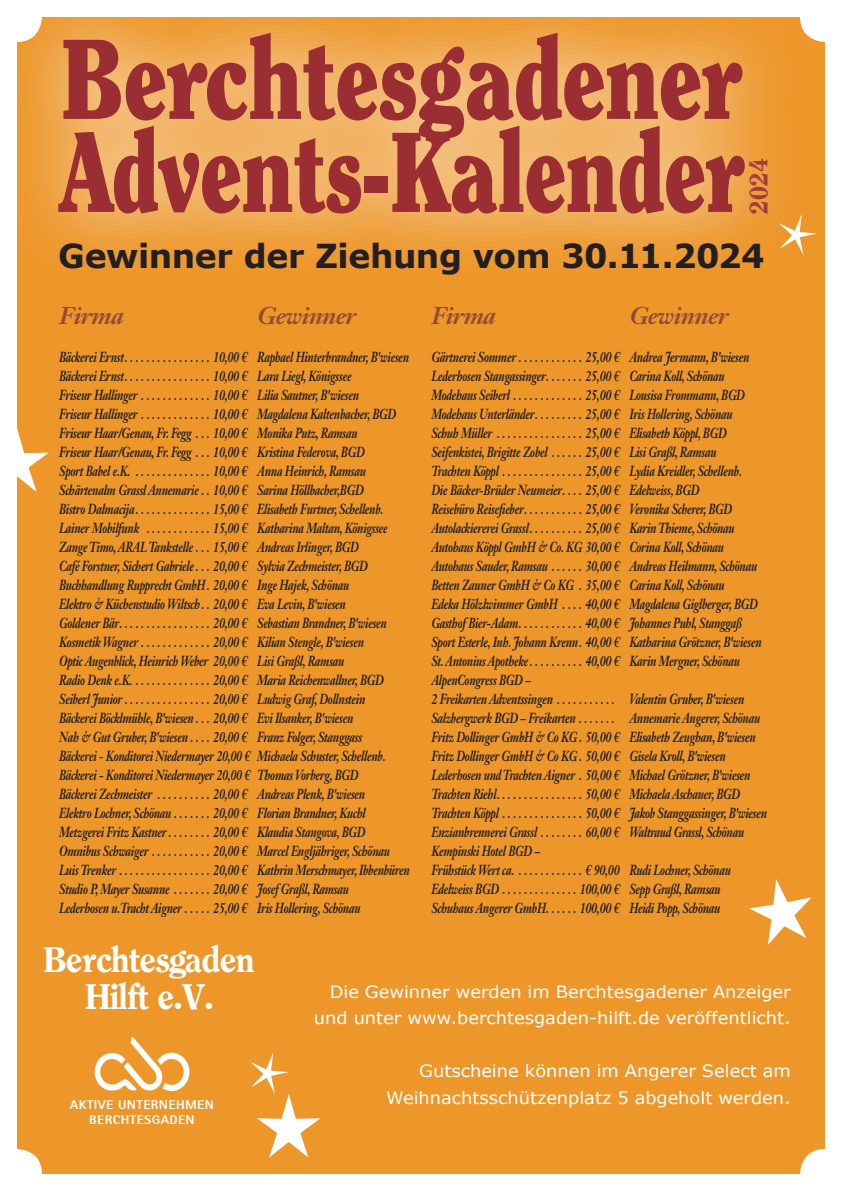
<style>
.page{position:relative;width:842px;height:1191px;background:#fff}
.page>*{position:absolute;margin:0;border:0;box-sizing:border-box;transform-origin:0 0}
.t1{font:800 35.3px/37.2px "Clearface ITCBQ";color:#fff;text-align:center}
.t2{font:700 33px "Verdana";letter-spacing:-.015em;color:#231f20}
.t3{font:800 24.9px "Clearface ITCBQ";color:#9a2e32}
.t4{font:italic 700 24px "Janson Text LT Std";letter-spacing:-.025em;color:#954a35}
.t5{font:17px/26.5px "Verdana";color:#fff;text-align:right;scale:1.05 1}
.t6{font:italic 700 14.4px/19px "Janson Text LT Std";letter-spacing:-.025em;color:#231f20;scale:.75 1}
.t7{font:800 12.7px/15.3px "AT Rotis Sans Serif";letter-spacing:.03em;color:#fff;text-align:center;scale:1.08 1}
</style>
<div class="page">
<div style="left:17px;top:17px;width:808px;height:1157px;background:#ed972b;border-radius:25px"></div>
<div style="left:0;top:0;width:805px;height:278px;background:#fff;opacity:.75"></div>
<svg style="left:58px;top:33px;width:687px;height:180px"></svg>
<svg style="left:779px;top:213px;width:38px;height:42px"></svg>
<svg style="left:17px;top:428px;width:32px;height:64px"></svg>
<svg style="left:250px;top:1052px;width:71px;height:105px"></svg>
<img style="left:94px;top:1037px;width:96px;height:55px">
<svg style="left:749px;top:879px;width:63px;height:66px"></svg>
<h3 class="t3" style="left:744px;top:213px;width:57px;rotate:-90deg">2024</h3>
<h2 class="t2" style="left:58px;top:234px;width:708px">Gewinner der Ziehung vom 30.11.2024</h2>
<h3 class="t4" style="left:431px;top:300px;width:66px">Firma</h3>
<h3 class="t4" style="left:629px;top:300px;width:100px">Gewinner</h3>
<p class="t6" style="left:431px;top:347px;width:449px">Gärtnerei Sommer . . . . . . . . . . . 25,00 € Andrea Jermann, B'wiesen Lederhosen Stangassinger . . . . . . 25,00 € Carina Koll, Schönau Modehaus Seiberl . . . . . . . . . . . . 25,00 € Lousisa Frommann, BGD Modehaus Unterländer . . . . . . . . 25,00 € Iris Hollering, Schönau<br>Schuh Müller . . . . . . . . . . . . . . . 25,00 € Elisabeth Köppl, BGD Seifenkistei, Brigitte Zobel . . . . . 25,00 € Lisi Graßl, Ramsau<br>Trachten Köppl . . . . . . . . . . . . . . 25,00 € Lydia Kreidler, Schellenb.<br>Die Bäcker-Brüder Neumeier . . . 25,00 € Edelweiss, BGD<br>Reisebüro Reisefieber . . . . . . . . . . 25,00 € Veronika Scherer, BGD Autolackiererei Grassl . . . . . . . . . 25,00 € Karin Thieme, Schönau Autohaus Köppl GmbH &amp; Co. KG 30,00 € Corina Koll, Schönau Autohaus Sauder, Ramsau . . . . . 30,00 € Andreas Heilmann, Schönau Betten Zauner GmbH &amp; Co KG . 35,00 € Carina Koll, Schönau<br>Edeka Hölzlwimmer GmbH . . . 40,00 € Magdalena Giglberger, BGD Gasthof Bier-Adam . . . . . . . . . . . 40,00 € Johannes Puhl, Stanggaß Sport Esterle, Inh. Johann Krenn. 40,00 € Katharina Grötzner, B'wiesen St. Antonius Apotheke . . . . . . . . . 40,00 € Karin Mergner, Schönau AlpenCongress BGD –<br>2 Freikarten Adventssingen . . . . . . . . . . . Valentin Gruber, B'wiesen Salzbergwerk BGD – Freikarten . . . . . . . Annemarie Angerer, Schönau Fritz Dollinger GmbH &amp; Co KG. 50,00 € Elisabeth Zeughan, B'wiesen Fritz Dollinger GmbH &amp; Co KG. 50,00 € Gisela Kroll, B'wiesen Lederhosen und Trachten Aigner. 50,00 € Michael Grötzner, B'wiesen Trachten Riehl . . . . . . . . . . . . . . . 50,00 € Michaela Aschauer, BGD Trachten Köppl . . . . . . . . . . . . . . 50,00 € Jakob Stanggassinger, B'wiesen Enzianbrennerei Grassl . . . . . . . 60,00 € Waltraud Grassl, Schönau Kempinski Hotel BGD –<br>Frühstück Wert ca. . . . . . . . . . . . . € 90,00 Rudi Lochner, Schönau Edelweiss BGD . . . . . . . . . . . . . 100,00 € Sepp Graßl, Ramsau<br>Schuhaus Angerer GmbH . . . . . 100,00 € Heidi Popp, Schönau</p>
<h3 class="t4" style="left:59px;top:300px;width:66px">Firma</h3>
<h3 class="t4" style="left:257px;top:300px;width:100px">Gewinner</h3>
<p class="t6" style="left:59px;top:347px;width:469px">Bäckerei Ernst . . . . . . . . . . . . . . . 10,00 € Raphael Hinterbrandner, B'wiesen Bäckerei Ernst . . . . . . . . . . . . . . . 10,00 € Lara Liegl, Königssee<br>Friseur Hallinger . . . . . . . . . . . . 10,00 € Lilia Sautner, B'wiesen<br>Friseur Hallinger . . . . . . . . . . . . 10,00 € Magdalena Kaltenbacher, BGD Friseur Haar/Genau, Fr. Fegg . . 10,00 € Monika Putz, Ramsau<br>Friseur Haar/Genau, Fr. Fegg . . 10,00 € Kristina Federova, BGD<br>Sport Babel e.K. . . . . . . . . . . . . . 10,00 € Anna Heinrich, Ramsau Schärtenalm Grassl Annemarie . 10,00 € Sarina Höllbacher,BGD<br>Bistro Dalmacija . . . . . . . . . . . . . 15,00 € Elisabeth Furtner, Schellenb.<br>Lainer Mobilfunk . . . . . . . . . . . . 15,00 € Katharina Maltan, Königssee Zange Timo, ARAL Tankstelle . . 15,00 € Andreas Irlinger, BGD<br>Café Forstner, Sichert Gabriele . . 20,00 € Sylvia Zechmeister, BGD Buchhandlung Rupprecht GmbH. 20,00 € Inge Hajek, Schönau<br>Elektro &amp; Küchenstudio Wiltsch . 20,00 € Eva Levin, B'wiesen<br>Goldener Bär . . . . . . . . . . . . . . . . 20,00 € Sebastian Brandner, B'wiesen Kosmetik Wagner . . . . . . . . . . . . 20,00 € Kilian Stengle, B'wiesen<br>Optic Augenblick, Heinrich Weber 20,00 € Lisi Graßl, Ramsau<br>Radio Denk e.K. . . . . . . . . . . . . . 20,00 € Maria Reichenwallner, BGD Seiberl Junior . . . . . . . . . . . . . . . 20,00 € Ludwig Graf, Dollnstein<br>Bäckerei Böcklmühle, B'wiesen . . 20,00 € Evi Ilsanker, B'wiesen<br>Nah &amp; Gut Gruber, B'wiesen . . . 20,00 € Franz Folger, Stanggass<br>Bäckerei - Konditorei Niedermayer 20,00 € Michaela Schuster, Schellenb.<br>Bäckerei - Konditorei Niedermayer 20,00 € Thomas Vorberg, BGD<br>Bäckerei Zechmeister . . . . . . . . . 20,00 € Andreas Plenk, B'wiesen<br>Elektro Lochner, Schönau . . . . . . 20,00 € Florian Brandner, Kuchl Metzgerei Fritz Kastner . . . . . . . 20,00 € Klaudia Stangova, BGD Omnibus Schwaiger . . . . . . . . . . 20,00 € Marcel Engljähriger, Schönau Luis Trenker . . . . . . . . . . . . . . . . 20,00 € Kathrin Merschmayer, Ibbenbüren Studio P, Mayer Susanne . . . . . . 20,00 € Josef Graßl, Ramsau<br>Lederhosen u.Tracht Aigner . . . . 25,00 € Iris Hollering, Schönau</p>
<h1 class="t1" style="left:44px;top:942px;width:212px">Berchtesgaden<br>Hilft e.V.</h1>
<p class="t7" style="left:70px;top:1097px;width:135px">AKTIVE UNTERNEHMEN<br>BERCHTESGADEN</p>
<p class="t5" style="left:314px;top:978px;width:456px">Die Gewinner werden im Berchtesgadener Anzeiger und unter www.berchtesgaden-hilft.de veröffentlicht.</p>
<p class="t5" style="left:386px;top:1058px;width:387px">Gutscheine können im Angerer Select am<br>Weihnachtsschützenplatz 5 abgeholt werden.</p>
</div>
